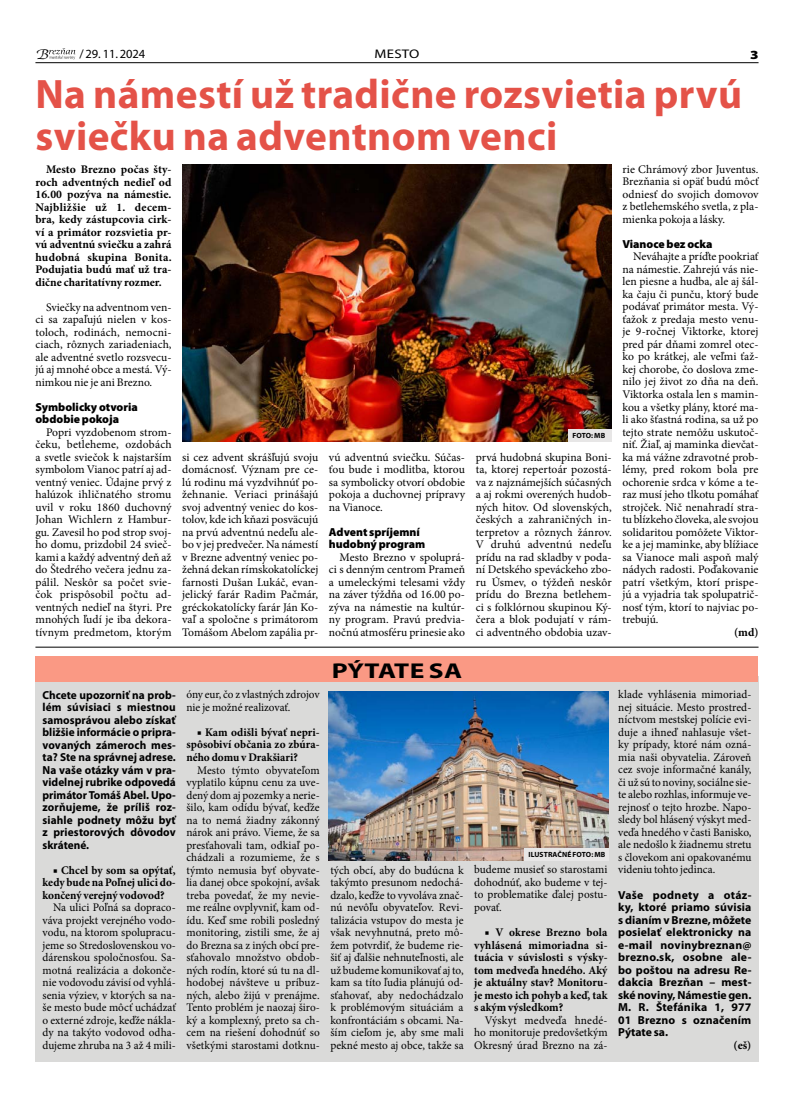
<style>
.page{position:relative;width:794px;height:1110px;background:#fff}
.page>*{position:absolute;margin:0;border:0;box-sizing:border-box;transform-origin:0 0}
.t1{font:700 41.25px/42.5px "Myriad Pro";letter-spacing:.01em;color:#e45248}
.t2{font:700 21.5px "Myriad Pro";color:#000;scale:1.28 1}
.t3{font:italic 13.38px "Cerigo Swa Itc TEE";color:#000;scale:1.19 1}
.t4{font:12.5px "Myriad Pro";letter-spacing:-.005em;color:#000}
.t5{font:12.5px "Myriad Pro";letter-spacing:-.005em;color:#000;scale:1.19 1}
.t6{font:900 12.5px "Myriad Pro";color:#000;scale:1.19 1}
.t7{font:11.62px/12.5px "Minion Pro";color:#000;text-align:justify}
.t8{font:700 11.62px/12.5px "Minion Pro";color:#000;text-align:justify}
.t9{font:700 11.62px/12.5px "Myriad Pro";letter-spacing:.01em;color:#000;text-align:justify}
.t10{font:900 11.62px/12.5px "Myriad Pro";color:#000}
.t11{font:700 7.5px "Myriad Pro";letter-spacing:.015em;color:#000}
</style>
<div class="page">
<hr style="left:35px;top:62px;width:723px;height:1px;background:#000">
<svg style="left:49px;top:48px;width:27px;height:12px"></svg>
<div style="left:35px;top:676px;width:723px;height:385px;background:#dadad9"></div>
<hr style="left:35px;top:646px;width:723px;height:1px;background:#000">
<img style="left:182px;top:165px;width:430px;height:276px">
<div style="left:569px;top:429px;width:43px;height:12px;background:#e7e6e6"></div>
<div style="left:36px;top:656px;width:722px;height:25px;background:#fa9984"></div>
<img style="left:329px;top:691px;width:280px;height:169px">
<div style="left:524px;top:848px;width:85px;height:12px;background:#e7e6e6"></div>
<p class="t3" style="left:36px;top:46px;width:12px">B</p>
<p class="t6" style="left:750px;top:48px;width:9px">3</p>
<p class="t4" style="left:79px;top:46px;width:67px">/ 29. 11. 2024</p>
<p class="t5" style="left:374px;top:46px;width:39px">MESTO</p>
<h1 class="t1" style="left:35px;top:71px;width:708px">Na námestí už tradične rozsvietia prvú sviečku na adventnom venci</h1>
<p class="t8" style="left:35px;top:163px;width:138px;text-indent:11px">Mesto Brezno počas šty&shy;roch adventných nedieľ od 16.00 pozýva na námestie.<br>Najbližšie už 1. decem&shy;bra, kedy zástupcovia cirk&shy;ví a primátor rozsvietia pr&shy;vú adventnú sviečku a zahrá hudobná skupina Bonita.<br>Podujatia budú mať už tra&shy;dične charitatívny rozmer.</p>
<p class="t7" style="left:35px;top:301px;width:138px;text-indent:11px">Sviečky na adventnom ven&shy;ci sa zapaľujú nielen v kos&shy;toloch, rodinách, nemocni&shy;ciach, rôznych zariadeniach, ale adventné svetlo rozsvecu&shy;jú aj mnohé obce a mestá. Vý&shy;nimkou nie je ani Brezno.</p>
<p class="t10" style="left:35px;top:400px;width:104px">Symbolicky otvoria obdobie pokoja</p>
<p class="t7" style="left:35px;top:425px;width:138px;text-indent:11px">Popri vyzdobenom strom&shy;čeku, betleheme, ozdobách a svetle sviečok k najstarším symbolom Vianoc patrí aj ad&shy;ventný veniec. Údajne prvý z halúzok ihličnatého stromu uvil v roku 1860 duchovný Johan Wichlern z Hambur&shy;gu. Zavesil ho pod strop svoj&shy;ho domu, prizdobil 24 svieč&shy;kami a každý adventný deň až do Štedrého večera jednu za&shy;pálil. Neskôr sa počet svie&shy;čok prispôsobil počtu ad&shy;ventných nedieľ na štyri. Pre mnohých ľudí je iba dekora&shy;tívnym predmetom, ktorým</p>
<p class="t7" style="left:622px;top:163px;width:138px">rie Chrámový zbor Juventus.<br>Brezňania si opäť budú môcť odniesť do svojich domovov z betlehemského svetla, z pla&shy;mienka pokoja a lásky.</p>
<p class="t10" style="left:622px;top:238px;width:92px">Vianoce bez ocka</p>
<p class="t7" style="left:622px;top:250px;width:138px;text-indent:11px">Neváhajte a príďte pookriať na námestie. Zahrejú vás nie&shy;len piesne a hudba, ale aj šál&shy;ka čaju či punču, ktorý bude podávať primátor mesta. Vý&shy;ťažok z predaja mesto venu&shy;je 9-ročnej Viktorke, ktorej pred pár dňami zomrel otec&shy;ko po krátkej, ale veľmi ťaž&shy;kej chorobe, čo doslova zme&shy;nilo jej život zo dňa na deň.<br>Viktorka ostala len s mamin&shy;kou a všetky plány, ktoré ma&shy;li ako šťastná rodina, sa už po tejto strate nemôžu uskutoč&shy;niť. Žiaľ, aj maminka dievčat&shy;ka má vážne zdravotné prob&shy;lémy, pred rokom bola pre ochorenie srdca v kóme a te&shy;raz musí jeho tlkotu pomáhať strojček. Nič nenahradí stra&shy;tu blízkeho človeka, ale svojou solidaritou pomôžete Viktor&shy;ke a jej maminke, aby blížiace sa Vianoce mali aspoň malý nádych radosti. Poďakovanie patrí všetkým, ktorí prispe&shy;jú a vyjadria tak spolupatrič&shy;nosť tým, ktorí to najviac po&shy;trebujú.</p>
<p class="t8" style="left:734px;top:625px;width:26px">(md)</p>
<p class="t11" style="left:572px;top:430px;width:34px">FOTO: MB</p>
<p class="t7" style="left:476px;top:450px;width:138px">prvá hudobná skupina Boni&shy;ta, ktorej repertoár pozostá&shy;va z najznámejších súčasných a aj rokmi overených hudob&shy;ných hitov. Od slovenských, českých a zahraničných in&shy;terpretov a rôznych žánrov.<br>V druhú adventnú nedeľu prídu na rad skladby v poda&shy;ní Detského speváckeho zbo&shy;ru Úsmev, o týždeň neskôr prídu do Brezna betlehem&shy;ci s folklórnou skupinou Ký&shy;čera a blok podujatí v rám&shy;ci adventného obdobia uzav-</p>
<p class="t7" style="left:182px;top:450px;width:138px">si cez advent skrášľujú svoju domácnosť. Význam pre ce&shy;lú rodinu má vyzdvihnúť po&shy;žehnanie. Veriaci prinášajú svoj adventný veniec do kos&shy;tolov, kde ich kňazi posväcujú na prvú adventnú nedeľu ale&shy;bo v jej predvečer. Na námestí v Brezne adventný veniec po&shy;žehná dekan rímskokatolíckej farnosti Dušan Lukáč, evan&shy;jelický farár Radim Pačmár, gréckokatolícky farár Ján Ko&shy;vaľ a spoločne s primátorom Tomášom Abelom zapália pr-</p>
<p class="t7" style="left:329px;top:450px;width:138px">vú adventnú sviečku. Súčas&shy;ťou bude i modlitba, ktorou sa symbolicky otvorí obdobie pokoja a duchovnej prípravy na Vianoce.</p>
<p class="t10" style="left:329px;top:525px;width:98px">Advent spríjemní hudobný program</p>
<p class="t7" style="left:329px;top:550px;width:138px;text-indent:11px">Mesto Brezno v spoluprá&shy;ci s denným centrom Prameň a umeleckými telesami vždy na záver týždňa od 16.00 po&shy;zýva na námestie na kultúr&shy;ny program. Pravú predvia&shy;nočnú atmosféru prinesie ako</p>
<p class="t9" style="left:43px;top:687px;width:135px">Chcete upozorniť na prob&shy;lém súvisiaci s miestnou samosprávou alebo získať bližšie informácie o pripra&shy;vovaných zámeroch mes&shy;ta? Ste na správnej adrese.<br>Na vaše otázky vám v pra&shy;videlnej rubrike odpovedá primátor Tomáš Abel. Upo&shy;zorňujeme, že príliš roz&shy;siahle podnety môžu byť z priestorových dôvodov skrátené.</p>
<p class="t8" style="left:43px;top:863px;width:135px;text-indent:11px">■ Chcel by som sa opýtať, kedy bude na Poľnej ulici do&shy;končený verejný vodovod?</p>
<p class="t7" style="left:43px;top:900px;width:135px;text-indent:11px">Na ulici Poľná sa dopraco&shy;váva projekt verejného vodo&shy;vodu, na ktorom spolupracu&shy;jeme so Stredoslovenskou vo&shy;dárenskou spoločnosťou. Sa&shy;motná realizácia a dokonče&shy;nie vodovodu závisí od vyhlá&shy;senia výziev, v ktorých sa na&shy;še mesto bude môcť uchádzať o externé zdroje, keďže nákla&shy;dy na takýto vodovod odha&shy;dujeme zhruba na 3 až 4 mili-</p>
<p class="t7" style="left:186px;top:688px;width:135px">óny eur, čo z vlastných zdrojov nie je možné realizovať.</p>
<p class="t8" style="left:186px;top:725px;width:135px;text-indent:11px">■ Kam odišli bývať nepri&shy;spôsobiví občania zo zbúra&shy;ného domu v Drakšiari?</p>
<p class="t7" style="left:186px;top:763px;width:135px;text-indent:11px">Mesto týmto obyvateľom vyplatilo kúpnu cenu za uve&shy;dený dom aj pozemky a nerie&shy;šilo, kam odídu bývať, keďže na to nemá žiadny zákonný nárok ani právo. Vieme, že sa presťahovali tam, odkiaľ po&shy;chádzali a rozumieme, že s týmto nemusia byť obyvate&shy;lia danej obce spokojní, avšak treba povedať, že my nevie&shy;me reálne ovplyvniť, kam od&shy;ídu. Keď sme robili posledný monitoring, zistili sme, že aj do Brezna sa z iných obcí pre&shy;sťahovalo množstvo obdob&shy;ných rodín, ktoré sú tu na dl&shy;hodobej návšteve u príbuz&shy;ných, alebo žijú v prenájme.<br>Tento problém je naozaj širo&shy;ký a komplexný, preto sa ch&shy;cem na riešení dohodnúť so všetkými starostami dotknu-</p>
<h2 class="t2" style="left:332px;top:656px;width:39px">Pýtate</h2>
<h2 class="t2" style="left:429px;top:656px;width:14px">sa</h2>
<p class="t11" style="left:528px;top:849px;width:78px">ILUSTRAČNÉ FOTO: MB</p>
<p class="t7" style="left:330px;top:863px;width:135px">tých obcí, aby do budúcna k takýmto presunom nedochá&shy;dzalo, keďže to vyvoláva znač&shy;nú nevôľu obyvateľov. Revi&shy;talizácia vstupov do mesta je však nevyhnutná, preto mô&shy;žem potvrdiť, že budeme rie&shy;šiť aj ďalšie nehnuteľnosti, ale už budeme komunikovať aj to, kam sa títo ľudia plánujú od&shy;sťahovať, aby nedochádzalo k problémovým situáciám a konfrontáciám s obcami. Na&shy;ším cieľom je, aby sme mali pekné mesto aj obce, takže sa</p>
<p class="t7" style="left:474px;top:863px;width:135px">budeme musieť so starostami dohodnúť, ako budeme v tej&shy;to problematike ďalej postu&shy;povať.</p>
<p class="t8" style="left:474px;top:925px;width:135px;text-indent:11px">■ V okrese Brezno bola vyhlásená mimoriadna si&shy;tuácia v súvislosti s výsky&shy;tom medveďa hnedého. Aký je aktuálny stav? Monitoru&shy;je mesto ich pohyb a keď, tak s akým výsledkom?</p>
<p class="t7" style="left:474px;top:1013px;width:135px;text-indent:11px">Výskyt medveďa hnedé&shy;ho monitoruje predovšetkým Okresný úrad Brezno na zá-</p>
<p class="t7" style="left:618px;top:688px;width:135px">klade vyhlásenia mimoriad&shy;nej situácie. Mesto prostred&shy;níctvom mestskej polície evi&shy;duje a ihneď nahlasuje všet&shy;ky prípady, ktoré nám ozná&shy;mia naši obyvatelia. Zároveň cez svoje informačné kanály, či už sú to noviny, sociálne sie&shy;te alebo rozhlas, informuje ve&shy;rejnosť o tejto hrozbe. Napo&shy;sledy bol hlásený výskyt med&shy;veďa hnedého v časti Banisko, ale nedošlo k žiadnemu stretu s človekom ani opakovanému videniu tohto jedinca.</p>
<p class="t9" style="left:618px;top:887px;width:135px">Vaše podnety a otáz&shy;ky, ktoré priamo súvisia s dianím v Brezne, môžete posielať elektronicky na e-mail novinybreznan@ brezno.sk, osobne ale&shy;bo poštou na adresu Re&shy;dakcia Brezňan – mest&shy;ské noviny, Námestie gen.<br>M. R. Štefánika 1, 977<br>01 Brezno s označením Pýtate sa.</p>
<p class="t8" style="left:733px;top:1038px;width:19px">(eš)</p>
</div>
